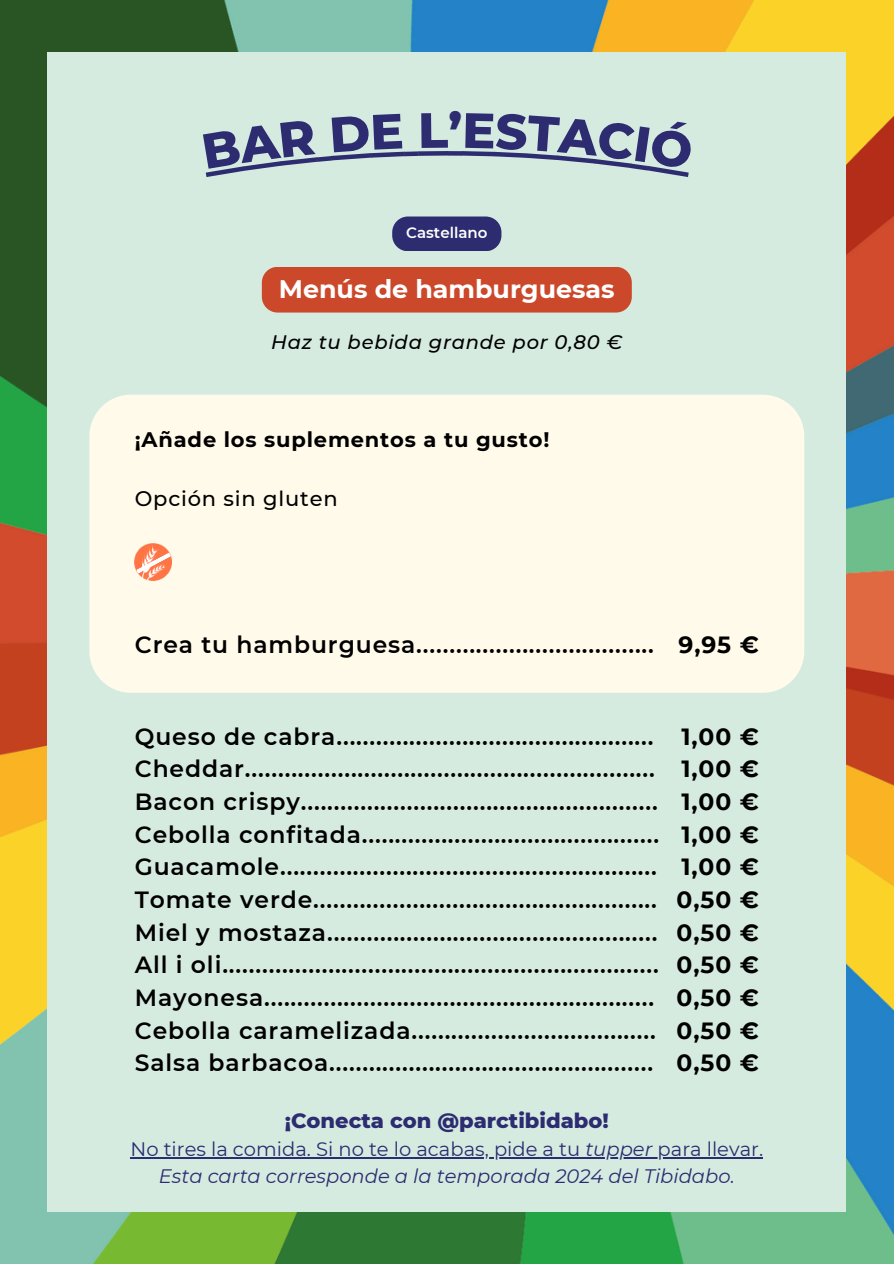
<style>
.page{position:relative;width:894px;height:1264px;background:#fff}
.page>*{position:absolute;margin:0;border:0;box-sizing:border-box;transform-origin:0 0}
.t1{font:800 49.5px "Montserrat";color:#2d2c71}
.t2{font:700 25.35px "Montserrat";color:#fff}
.t3{font:600 23.4px/32.7px "Montserrat";letter-spacing:.04em;color:#000}
.t4{font:700 23.4px/32.7px "Montserrat";letter-spacing:.04em;color:#000;text-align:justify}
.t5{font:700 21px "Montserrat";letter-spacing:.04em;color:#000}
.t6{font:800 21px "Montserrat";color:#2d2c71}
.t7{font:500 21px "Montserrat";letter-spacing:.04em;color:#000}
.t8{font:italic 19.5px/27px "Montserrat";color:#2d2c71;text-align:center}
.t9{font:italic 500 19.5px "Montserrat";letter-spacing:.04em;color:#000}
.t10{font:600 15px "Montserrat";color:#fff}
.s1{font-weight:700}
.s2{font-style:normal}
</style>
<div class="page">
<img style="left:0;top:0;width:893px;height:1263px">
<div style="left:48px;top:52px;width:797px;height:1159px;background:#d6ebe0"></div>
<div style="left:404px;top:151px;width:14px;height:5px;background:#2d2c71"></div>
<div style="left:418px;top:151px;width:30px;height:5px;background:#2d2c71"></div>
<div style="left:448px;top:151px;width:14px;height:5px;background:#2d2c71"></div>
<div style="left:89px;top:394px;width:715px;height:299px;background:#fffae9"></div>
<div style="left:262px;top:267px;width:369px;height:45px;background:#cb492a;border-radius:16px"></div>
<div style="left:392px;top:216px;width:109px;height:35px;background:#2d2c71;border-radius:16px"></div>
<hr style="left:130px;top:1156px;width:455px;height:2px;background:#2d2c71">
<hr style="left:585px;top:1156px;width:67px;height:2px;background:#2d2c71">
<hr style="left:652px;top:1156px;width:111px;height:2px;background:#2d2c71">
<img style="left:135px;top:543px;width:36px;height:37px">
<svg style="left:136px;top:552px;width:35px;height:22px"></svg>
<svg style="left:205px;top:151px;width:199px;height:26px"></svg>
<svg style="left:461px;top:151px;width:228px;height:26px"></svg>
<h2 class="t1" style="left:448px;top:100px;width:16px">’</h2>
<p class="t10" style="left:406px;top:223px;width:83px">Castellano</p>
<p class="t2" style="left:279px;top:274px;width:337px">Menús de hamburguesas</p>
<p class="t9" style="left:271px;top:330px;width:352px">Haz tu bebida grande por 0,80 €</p>
<p class="t5" style="left:135px;top:427px;width:416px">¡Añade los suplementos a tu gusto!</p>
<p class="t7" style="left:135px;top:485px;width:204px">Opción sin gluten</p>
<p class="t3" style="left:135px;top:628px;width:625px">Crea tu hamburguesa.................................... <span class="s1">9,95 €</span></p>
<p class="t3" style="left:135px;top:720px;width:525px">Queso de cabra................................................<br>Cheddar..............................................................<br>Bacon crispy......................................................<br>Cebolla confitada.............................................<br>Guacamole.........................................................<br>Tomate verde....................................................<br>Miel y mostaza..................................................<br>All i oli..................................................................<br>Mayonesa...........................................................<br>Cebolla caramelizada.....................................<br>Salsa barbacoa.................................................</p>
<p class="t4" style="left:676px;top:720px;width:84px">1,00 € 1,00 € 1,00 € 1,00 € 1,00 € 0,50 € 0,50 € 0,50 € 0,50 € 0,50 € 0,50 €</p>
<p class="t6" style="left:285px;top:1107px;width:325px">¡Conecta con @parctibidabo!</p>
<p class="t8" style="left:130px;top:1135px;width:634px"><span class="s2">No tires la comida. Si no te lo acabas, pide a tu</span> tupper <span class="s2">para llevar.<br></span>Esta carta corresponde a la temporada 2024 del Tibidabo.</p>
</div>
